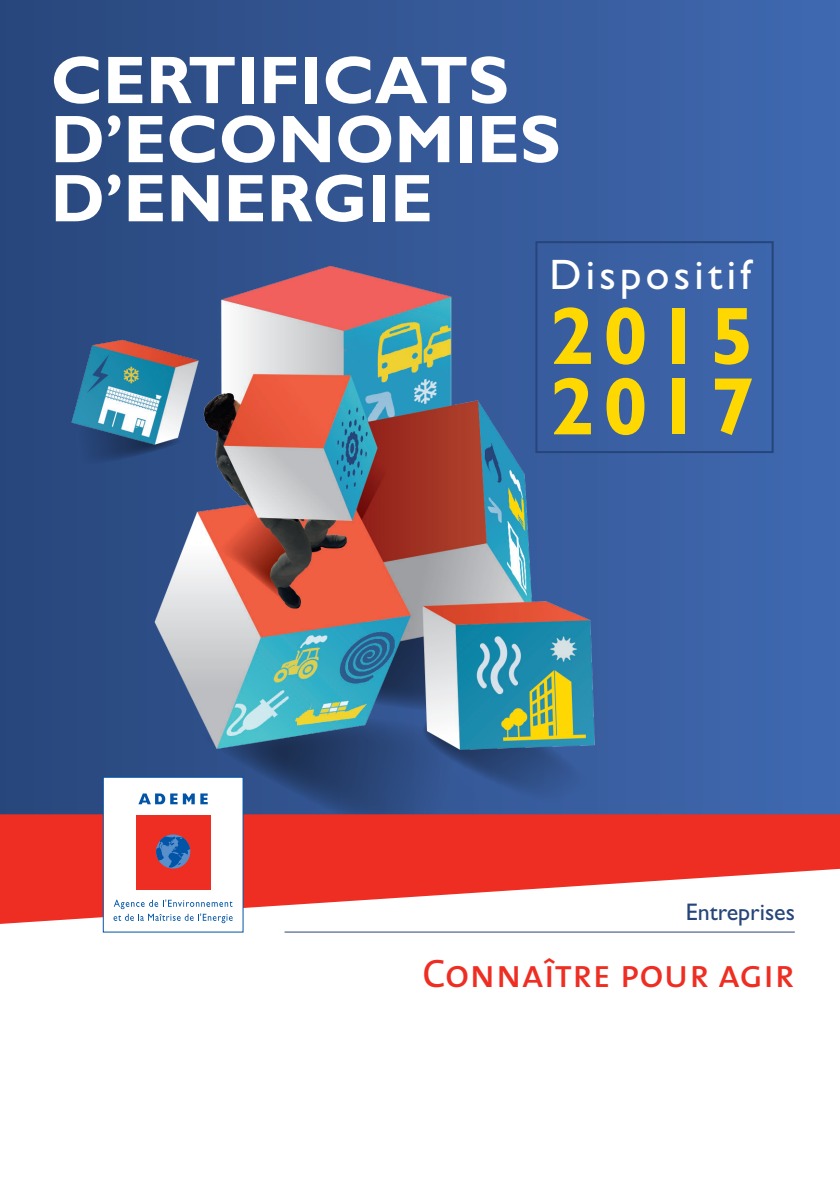
<style>
.page{position:relative;width:840px;height:1191px;background:#fff}
.page>*{position:absolute;margin:0;border:0;box-sizing:border-box;transform-origin:0 0}
.t1{font:700 81.8px/70.4px "Gill Sans";letter-spacing:.1em;color:#ffd801}
.t2{font:700 67.6px/59px "Gill Sans";color:#fff}
.t3{font:42.8px "Gill Sans";letter-spacing:.1em;color:#fff}
.t4{font:40px "The Mix Caps";color:#ee2e22}
.t5{font:24px "Gill Sans";color:#26457a}
</style>
<div class="page">
<div style="left:0;top:0;width:839px;height:814px;background:linear-gradient(to right,#28477c,#4069b0)"></div>
<svg style="left:0;top:814px;width:839px;height:110px;fill:#ee2e22"></svg>
<hr style="left:284px;top:931px;width:510px;height:1px;background:#26457a">
<div style="left:103px;top:776px;width:140px;height:156px;background:#fff;border:1px solid #0154a6"></div>
<div style="left:136px;top:815px;width:74px;height:74px;background:#ee2e22"></div>
<svg style="left:156px;top:834px;width:34px;height:34px"></svg>
<svg style="left:113px;top:899px;width:119px;height:24px"></svg>
<hr style="left:0;top:815px;width:1px;height:51px;background:#ee2e22">
<div style="left:313px;top:823px;width:309px;height:5px;background:#ee2e22"></div>
<img style="left:0;top:167px;width:752px;height:656px">
<p class="t2" style="left:51px;top:51px;width:511px">CERTIFICATS<br>D’ECONOMIES<br>D’ENERGIE</p>
<p class="t3" style="left:549px;top:250px;width:203px">Dispositif</p>
<p class="t1" style="left:549px;top:301px;width:207px">2015<br>2017</p>
<p class="t5" style="left:685px;top:898px;width:111px">Entreprises</p>
<p class="t4" style="left:422px;top:940px;width:374px">Connaître pour agir</p>
</div>
